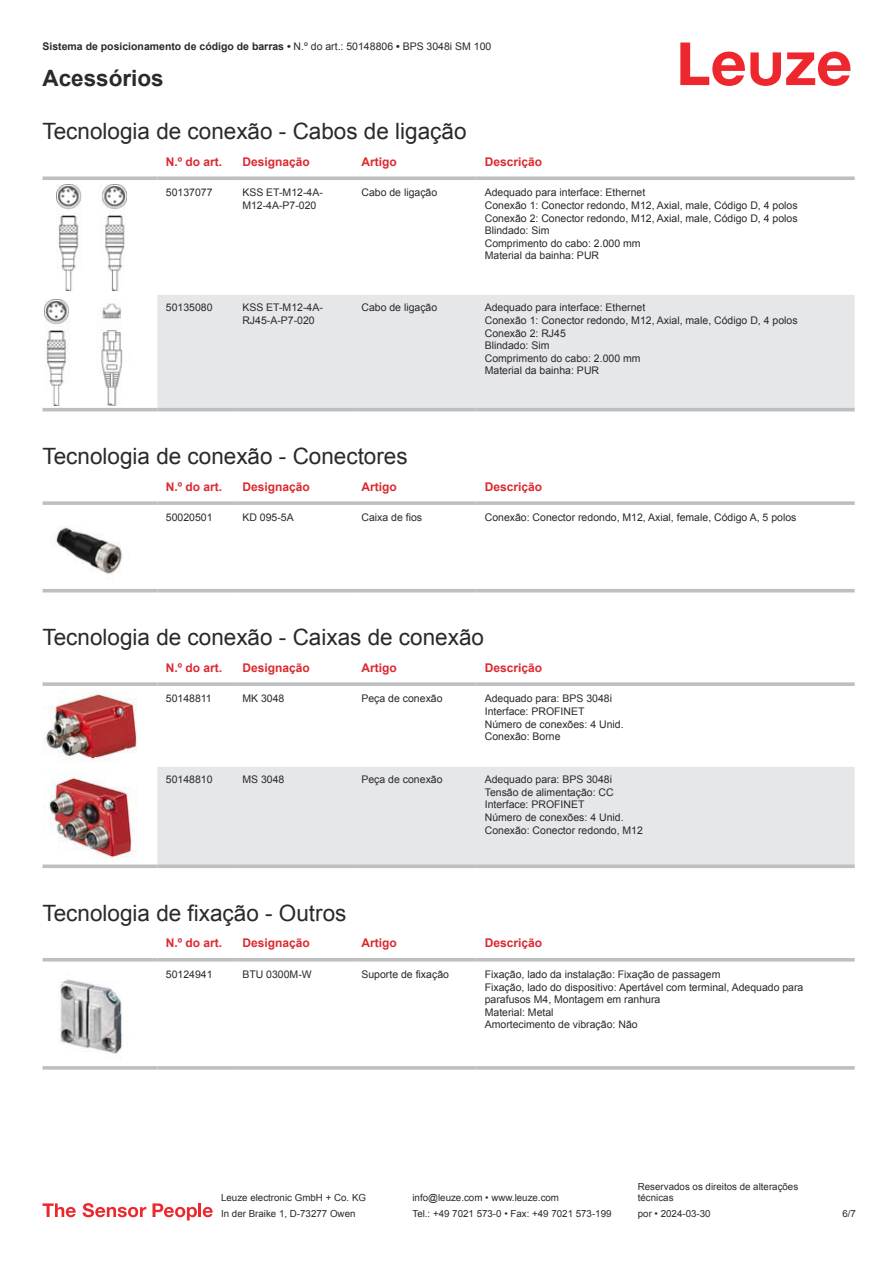
<style>
.page{position:relative;width:893px;height:1263px;background:#fff}
.page>*{position:absolute;margin:0;border:0;box-sizing:border-box;transform-origin:0 0}
.t1{font:22.5px "Arial";color:#2b292a}
.t2{font:700 22.5px "Arial";color:#2b292a}
.t3{font:700 12px "Arial";color:#db2a30}
.t4{font:10.5px/12.6px "Arial";color:#2b292a}
.t5{font:700 10.5px "Arial";color:#2b292a}
.t6{font:9.75px/11.7px "Arial";color:#2b292a}
.s1{font-weight:400}
</style>
<div class="page">
<svg style="left:680px;top:43px;width:170px;height:43px"></svg>
<svg style="left:43px;top:190px;width:812px;height:222px"></svg>
<div style="left:157px;top:295px;width:698px;height:113px;background:#e6e7e9"></div>
<svg style="left:43px;top:176px;width:114px;height:4px"></svg>
<svg style="left:157px;top:176px;width:77px;height:4px"></svg>
<svg style="left:234px;top:176px;width:119px;height:4px"></svg>
<svg style="left:353px;top:176px;width:123px;height:4px"></svg>
<svg style="left:476px;top:176px;width:379px;height:4px;background:#c4c6c8"></svg>
<hr style="left:43px;top:408px;width:114px;height:3px;background:#bdbfc1">
<hr style="left:157px;top:408px;width:77px;height:3px;background:#bdbfc1">
<hr style="left:234px;top:408px;width:119px;height:3px;background:#bdbfc1">
<hr style="left:353px;top:408px;width:123px;height:3px;background:#bdbfc1">
<hr style="left:476px;top:408px;width:379px;height:3px;background:#bdbfc1">
<img style="left:56px;top:184px;width:70px;height:107px">
<img style="left:45px;top:299px;width:93px;height:106px">
<svg style="left:43px;top:592px;width:812px;height:1px"></svg>
<svg style="left:43px;top:501px;width:114px;height:4px"></svg>
<svg style="left:157px;top:501px;width:77px;height:4px"></svg>
<svg style="left:234px;top:501px;width:119px;height:4px"></svg>
<svg style="left:353px;top:501px;width:123px;height:4px"></svg>
<svg style="left:476px;top:501px;width:379px;height:4px;background:#c3c5c7"></svg>
<hr style="left:43px;top:589px;width:114px;height:3px;background:#bdbfc1">
<hr style="left:157px;top:589px;width:77px;height:3px;background:#bdbfc1">
<hr style="left:234px;top:589px;width:119px;height:3px;background:#bdbfc1">
<hr style="left:353px;top:589px;width:123px;height:3px;background:#bdbfc1">
<hr style="left:476px;top:589px;width:379px;height:3px;background:#bdbfc1">
<img style="left:56px;top:527px;width:67px;height:48px">
<div style="left:157px;top:767px;width:698px;height:97px;background:#e6e7e9"></div>
<svg style="left:43px;top:682px;width:114px;height:4px"></svg>
<svg style="left:157px;top:682px;width:77px;height:4px"></svg>
<svg style="left:234px;top:682px;width:119px;height:4px"></svg>
<svg style="left:353px;top:682px;width:123px;height:4px"></svg>
<svg style="left:476px;top:682px;width:379px;height:4px;background:#c3c5c7"></svg>
<svg style="left:43px;top:864px;width:114px;height:4px"></svg>
<svg style="left:157px;top:864px;width:77px;height:4px"></svg>
<svg style="left:234px;top:864px;width:119px;height:4px"></svg>
<svg style="left:353px;top:864px;width:123px;height:4px"></svg>
<svg style="left:476px;top:864px;width:379px;height:4px;background:#c2c4c6"></svg>
<img style="left:43px;top:690px;width:94px;height:71px">
<img style="left:49px;top:775px;width:88px;height:83px">
<svg style="left:43px;top:961px;width:812px;height:1px"></svg>
<hr style="left:43px;top:958px;width:114px;height:3px;background:#bdbfc1">
<hr style="left:157px;top:958px;width:77px;height:3px;background:#bdbfc1">
<hr style="left:234px;top:958px;width:119px;height:3px;background:#bdbfc1">
<hr style="left:353px;top:958px;width:123px;height:3px;background:#bdbfc1">
<hr style="left:476px;top:958px;width:379px;height:3px;background:#bdbfc1">
<svg style="left:43px;top:1066px;width:114px;height:4px"></svg>
<svg style="left:157px;top:1066px;width:77px;height:4px"></svg>
<svg style="left:234px;top:1066px;width:119px;height:4px"></svg>
<svg style="left:353px;top:1066px;width:123px;height:4px"></svg>
<svg style="left:476px;top:1066px;width:379px;height:4px;background:#c3c5c7"></svg>
<img style="left:58px;top:979px;width:64px;height:75px">
<svg style="left:43px;top:1203px;width:33px;height:14px"></svg>
<svg style="left:83px;top:1203px;width:63px;height:14px"></svg>
<svg style="left:153px;top:1203px;width:44px;height:17px"></svg>
<hr style="left:198px;top:1203px;width:3px;height:14px;background:#ed272d">
<svg style="left:203px;top:1207px;width:10px;height:10px"></svg>
<p class="t5" style="left:43px;top:43px;width:450px">Sistema de posicionamento de código de barras • <span class="s1">N.º do art.: 50148806</span> • <span class="s1">BPS 3048i SM 100</span></p>
<h1 class="t2" style="left:43px;top:70px;width:123px">Acessórios</h1>
<h1 class="t1" style="left:43px;top:123px;width:425px">Tecnologia de conexão - Cabos de ligação</h1>
<p class="t3" style="left:166px;top:157px;width:58px">N.º do art.</p>
<p class="t3" style="left:242px;top:157px;width:69px">Designação</p>
<p class="t3" style="left:361px;top:157px;width:37px">Artigo</p>
<p class="t3" style="left:485px;top:157px;width:59px">Descrição</p>
<p class="t4" style="left:166px;top:187px;width:48px">50137077</p>
<p class="t4" style="left:242px;top:187px;width:82px">KSS ET-M12-4A-<br>M12-4A-P7-020</p>
<p class="t4" style="left:361px;top:187px;width:77px">Cabo de ligação</p>
<p class="t4" style="left:485px;top:187px;width:314px">Adequado para interface: Ethernet<br>Conexão 1: Conector redondo, M12, Axial, male, Código D, 4 polos Conexão 2: Conector redondo, M12, Axial, male, Código D, 4 polos Blindado: Sim<br>Comprimento do cabo: 2.000 mm<br>Material da bainha: PUR</p>
<p class="t4" style="left:166px;top:302px;width:48px">50135080</p>
<p class="t4" style="left:242px;top:302px;width:82px">KSS ET-M12-4A-<br>RJ45-A-P7-020</p>
<p class="t4" style="left:361px;top:302px;width:77px">Cabo de ligação</p>
<p class="t4" style="left:485px;top:302px;width:314px">Adequado para interface: Ethernet<br>Conexão 1: Conector redondo, M12, Axial, male, Código D, 4 polos<br>Conexão 2: RJ45<br>Blindado: Sim<br>Comprimento do cabo: 2.000 mm<br>Material da bainha: PUR</p>
<h1 class="t1" style="left:43px;top:448px;width:367px">Tecnologia de conexão - Conectores</h1>
<p class="t3" style="left:166px;top:482px;width:58px">N.º do art.</p>
<p class="t3" style="left:242px;top:482px;width:69px">Designação</p>
<p class="t3" style="left:361px;top:482px;width:37px">Artigo</p>
<p class="t3" style="left:485px;top:482px;width:59px">Descrição</p>
<p class="t4" style="left:166px;top:512px;width:48px">50020501</p>
<p class="t4" style="left:242px;top:512px;width:53px">KD 095-5A</p>
<p class="t4" style="left:361px;top:512px;width:62px">Caixa de fios</p>
<p class="t4" style="left:485px;top:512px;width:313px">Conexão: Conector redondo, M12, Axial, female, Código A, 5 polos</p>
<h1 class="t1" style="left:43px;top:629px;width:443px">Tecnologia de conexão - Caixas de conexão</h1>
<p class="t3" style="left:166px;top:663px;width:58px">N.º do art.</p>
<p class="t3" style="left:242px;top:663px;width:69px">Designação</p>
<p class="t3" style="left:361px;top:663px;width:37px">Artigo</p>
<p class="t3" style="left:485px;top:663px;width:59px">Descrição</p>
<p class="t4" style="left:166px;top:693px;width:47px">50148811</p>
<p class="t4" style="left:242px;top:693px;width:44px">MK 3048</p>
<p class="t4" style="left:361px;top:693px;width:83px">Peça de conexão</p>
<p class="t4" style="left:485px;top:693px;width:140px">Adequado para: BPS 3048i<br>Interface: PROFINET<br>Número de conexões: 4 Unid.<br>Conexão: Borne</p>
<p class="t4" style="left:166px;top:774px;width:48px">50148810</p>
<p class="t4" style="left:242px;top:774px;width:44px">MS 3048</p>
<p class="t4" style="left:361px;top:774px;width:83px">Peça de conexão</p>
<p class="t4" style="left:485px;top:774px;width:160px">Adequado para: BPS 3048i<br>Tensão de alimentação: CC<br>Interface: PROFINET<br>Número de conexões: 4 Unid.<br>Conexão: Conector redondo, M12</p>
<h1 class="t1" style="left:43px;top:904px;width:305px">Tecnologia de fixação - Outros</h1>
<p class="t3" style="left:166px;top:938px;width:58px">N.º do art.</p>
<p class="t3" style="left:242px;top:938px;width:69px">Designação</p>
<p class="t3" style="left:361px;top:938px;width:37px">Artigo</p>
<p class="t3" style="left:485px;top:938px;width:59px">Descrição</p>
<p class="t4" style="left:166px;top:969px;width:48px">50124941</p>
<p class="t4" style="left:242px;top:969px;width:71px">BTU 0300M-W</p>
<p class="t4" style="left:361px;top:969px;width:89px">Suporte de fixação</p>
<p class="t4" style="left:485px;top:969px;width:320px">Fixação, lado da instalação: Fixação de passagem<br>Fixação, lado do dispositivo: Apertável com terminal, Adequado para parafusos M4, Montagem em ranhura<br>Material: Metal<br>Amortecimento de vibração: Não</p>
<p class="t6" style="left:221px;top:1193px;width:146px">Leuze electronic GmbH + Co. KG</p>
<p class="t6" style="left:412px;top:1193px;width:148px">info@leuze.com • www.leuze.com</p>
<p class="t6" style="left:638px;top:1181px;width:162px">Reservados os direitos de alterações técnicas</p>
<p class="t6" style="left:221px;top:1209px;width:136px">In der Braike 1, D-73277 Owen</p>
<p class="t6" style="left:412px;top:1209px;width:201px">Tel.: +49 7021 573-0 • Fax: +49 7021 573-199</p>
<p class="t6" style="left:638px;top:1209px;width:74px">por • 2024-03-30</p>
<p class="t6" style="left:842px;top:1209px;width:15px">6 /7</p>
</div>
